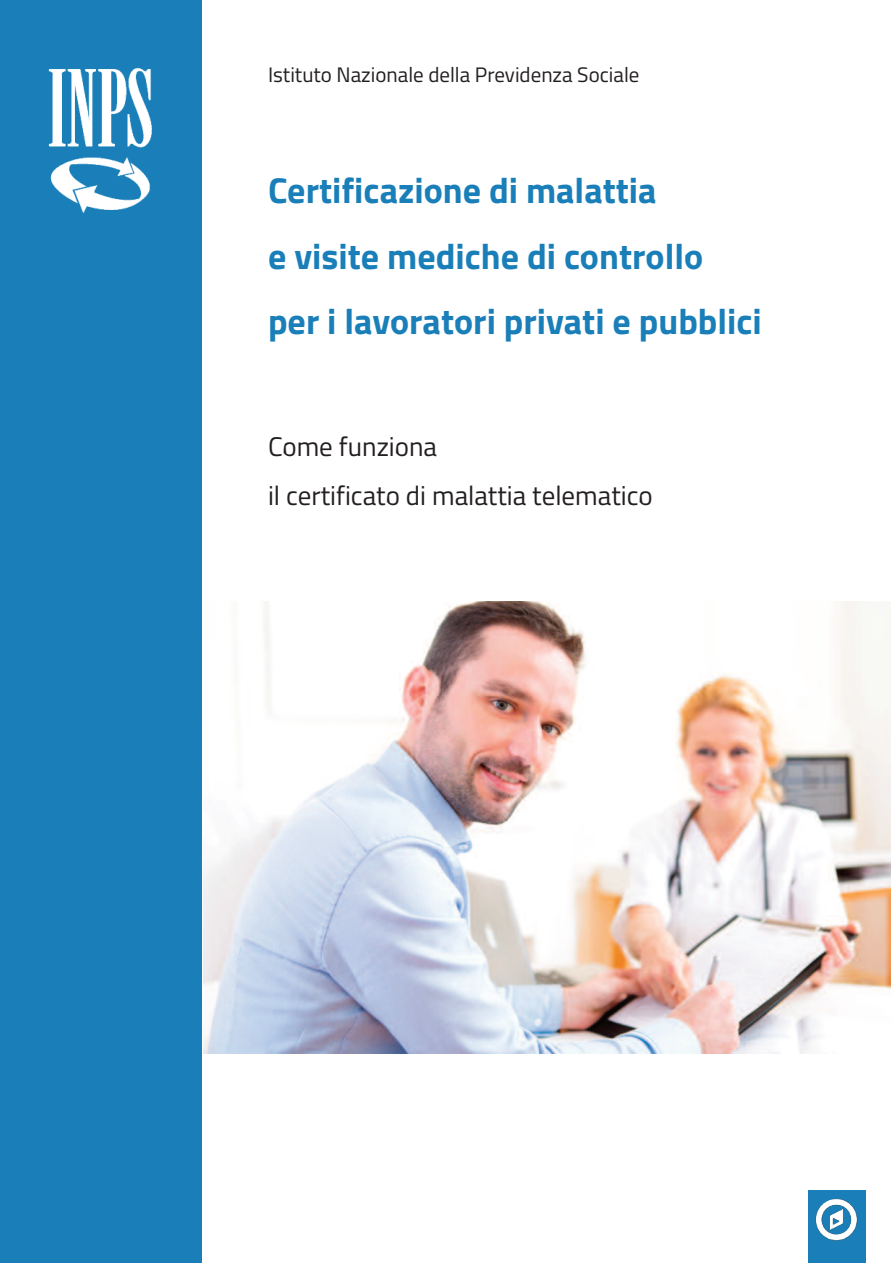
<style>
.page{position:relative;width:893px;height:1263px;background:#fff}
.page>*{position:absolute;margin:0;border:0;box-sizing:border-box;transform-origin:0 0}
.t1{font:700 36px/65.7px "Titillium Web";color:#1a7fb8}
.t2{font:27px/49.3px "Titillium Web";color:#231f20}
.t3{font:21px "Titillium Web";color:#231f20}
</style>
<div class="page">
<div style="left:0;top:0;width:202px;height:1263px;background:#1a7fb8"></div>
<img style="left:204px;top:602px;width:687px;height:451px">
<img style="left:808px;top:1190px;width:57px;height:73px">
<img style="left:48px;top:67px;width:104px;height:146px">
<p class="t3" style="left:268px;top:59px;width:373px">Istituto Nazionale della Previdenza Sociale</p>
<p class="t1" style="left:268px;top:156px;width:495px">Certificazione di malattia<br>e visite mediche di controllo per i lavoratori privati e pubblici</p>
<p class="t2" style="left:268px;top:420px;width:386px">Come funziona<br>il certificato di malattia telematico</p>
</div>
